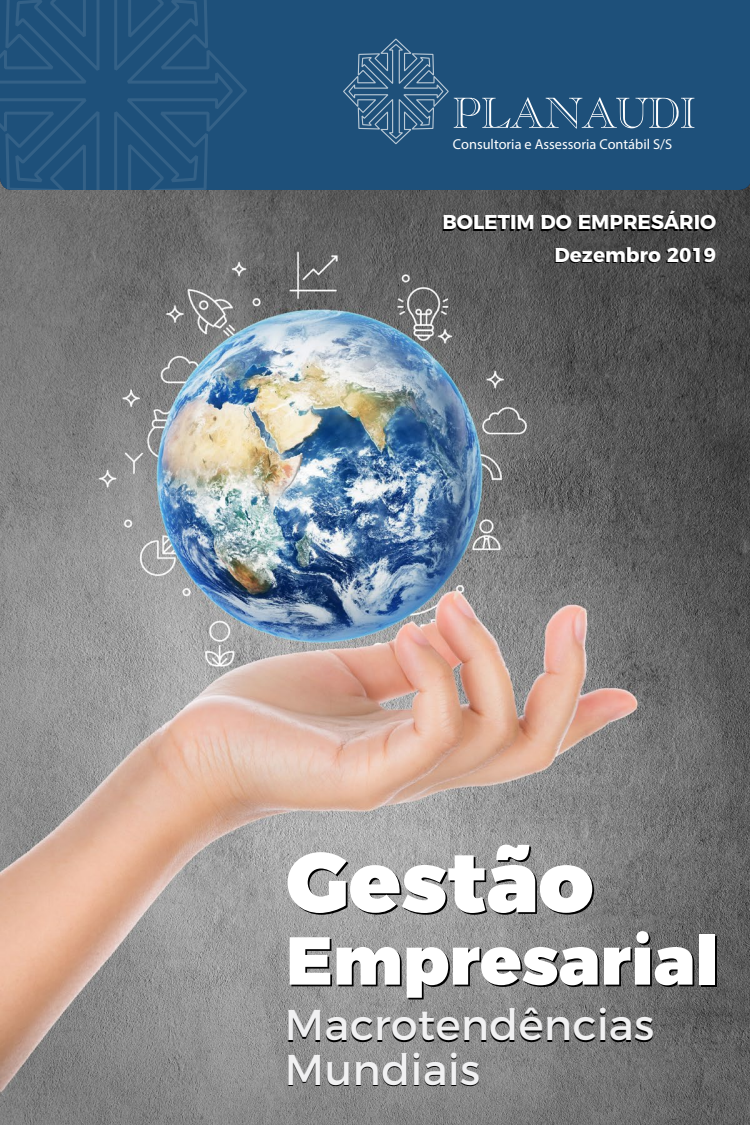
<style>
.page{position:relative;width:750px;height:1125px;background:#fff}
.page>*{position:absolute;margin:0;border:0;box-sizing:border-box;transform-origin:0 0}
.t1{font:43px "Montserrat";color:#000}
.t2{font:700 20px/32.5px "Montserrat";color:#fff;text-align:right}
.t3{font:italic 14.38px "Helvetica 56";color:#fff}
</style>
<div class="page">
<img style="left:0;top:190px;width:750px;height:935px">
<div style="left:247px;top:0;width:503px;height:190px;background:#1e507a"></div>
<div style="left:233px;top:0;width:14px;height:190px;background:#1e507a"></div>
<svg style="left:0;top:0;width:233px;height:190px;background:#22537c"></svg>
<svg style="left:343px;top:39px;width:351px;height:105px;background:#2b5a81"></svg>
<div style="left:701px;top:936px;width:15px;height:50px;background:#fff"></div>
<svg style="left:288px;top:845px;width:306px;height:70px"></svg>
<svg style="left:290px;top:931px;width:404px;height:69px"></svg>
<div style="left:699px;top:934px;width:15px;height:51px;background:#fff"></div>
<p class="t3" style="left:453px;top:135px;width:221px">Consultoria e Assessoria Contábil S/S</p>
<h2 class="t2" style="left:443px;top:204px;width:275px">BOLETIM DO EMPRESÁRIO<br>Dezembro 2019</h2>
<h1 class="t1" style="left:285px;top:992px;width:371px">Macrotendências</h1>
<h1 class="t1" style="left:285px;top:1036px;width:197px">Mundiais</h1>
</div>
